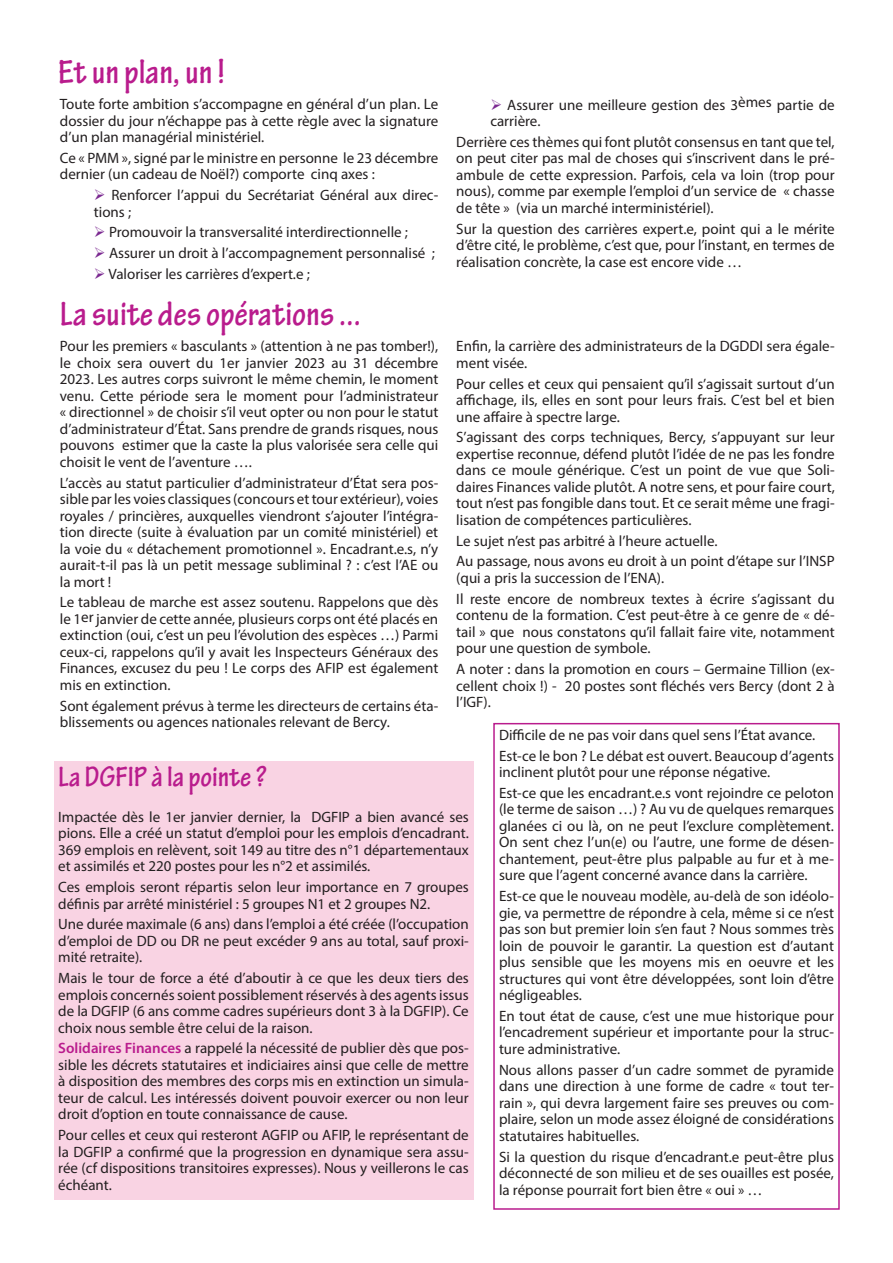
<style>
.page{position:relative;width:893px;height:1263px;background:#fff}
.page>*{position:absolute;margin:0;border:0;box-sizing:border-box;transform-origin:0 0}
.t1{font:700 condensed 36px "Tekton Pro";color:#b91c8d}
.t2{font:700 condensed 30px "Tekton Pro";color:#b91c8d}
.t3{font:15px/16.5px "Myriad Pro";color:#231f20;text-align:justify}
.s1{color:#7b2991}
.s2{font-weight:600;color:#b91c8d}
</style>
<div class="page">
<div style="left:54px;top:761px;width:419px;height:438px;background:#f9d3e3"></div>
<div style="left:493px;top:723px;width:347px;height:487px;border:2px solid #b91c8d"></div>
<p class="t1" style="left:58px;top:50px;width:168px">Et un plan, un !</p>
<p class="t3" style="left:60px;top:96px;width:380px">Toute forte ambition s’accompagne en général d’un plan. Le dossier du jour n’échappe pas à cette règle avec la signature d’un plan managérial ministériel.</p>
<p class="t3" style="left:60px;top:149px;width:380px">Ce « PMM », signé par le ministre en personne le 23 décembre dernier (un cadeau de Noël?) comporte cinq axes :</p>
<p class="t3" style="left:94px;top:187px;width:346px"><span class="s1">➢</span> Renforcer l’appui du Secrétariat Général aux direc&shy;tions ;</p>
<p class="t3" style="left:94px;top:224px;width:316px"><span class="s1">➢</span> Promouvoir la transversalité interdirectionnelle ;</p>
<p class="t3" style="left:94px;top:245px;width:342px"><span class="s1">➢</span> Assurer un droit à l’accompagnement personnalisé ;</p>
<p class="t3" style="left:94px;top:265px;width:217px"><span class="s1">➢</span> Valoriser les carrières d’expert.e ;</p>
<p class="t3" style="left:490px;top:96px;width:346px"><span class="s1">➢</span> Assurer une meilleure gestion des 3èmes partie de carrière.</p>
<p class="t3" style="left:456px;top:133px;width:380px">Derrière ces thèmes qui font plutôt consensus en tant que tel, on peut citer pas mal de choses qui s’inscrivent dans le pré&shy;ambule de cette expression. Parfois, cela va loin (trop pour nous), comme par exemple l’emploi d’un service de « chasse de tête » (via un marché interministériel).</p>
<p class="t3" style="left:456px;top:220px;width:380px">Sur la question des carrières expert.e, point qui a le mérite d’être cité, le problème, c’est que, pour l’instant, en termes de réalisation concrète, la case est encore vide …</p>
<p class="t1" style="left:60px;top:293px;width:303px">La suite des opérations ...</p>
<p class="t3" style="left:60px;top:338px;width:380px">Pour les premiers « basculants » (attention à ne pas tomber!), le choix sera ouvert du 1er janvier 2023 au 31 décembre 2023. Les autres corps suivront le même chemin, le moment venu. Cette période sera le moment pour l’administrateur « directionnel » de choisir s’il veut opter ou non pour le statut d’administrateur d’État. Sans prendre de grands risques, nous pouvons estimer que la caste la plus valorisée sera celle qui choisit le vent de l’aventure ….</p>
<p class="t3" style="left:60px;top:474px;width:380px">L’accès au statut particulier d’administrateur d’État sera pos&shy;sible par les voies classiques (concours et tour extérieur), voies royales / princières, auxquelles viendront s’ajouter l’intégra&shy;tion directe (suite à évaluation par un comité ministériel) et la voie du « détachement promotionnel ». Encadrant.e.s, n’y aurait-t-il pas là un petit message subliminal ? : c’est l’AE ou la mort !</p>
<p class="t3" style="left:60px;top:594px;width:380px">Le tableau de marche est assez soutenu. Rappelons que dès le 1er janvier de cette année, plusieurs corps ont été placés en extinction (oui, c’est un peu l’évolution des espèces …) Parmi ceux-ci, rappelons qu’il y avait les Inspecteurs Généraux des Finances, excusez du peu ! Le corps des AFIP est également mis en extinction.</p>
<p class="t3" style="left:60px;top:697px;width:380px">Sont également prévus à terme les directeurs de certains éta&shy;blissements ou agences nationales relevant de Bercy.</p>
<p class="t3" style="left:456px;top:338px;width:380px">Enfin, la carrière des administrateurs de la DGDDI sera égale&shy;ment visée.</p>
<p class="t3" style="left:456px;top:375px;width:380px">Pour celles et ceux qui pensaient qu’il s’agissait surtout d’un affichage, ils, elles en sont pour leurs frais. C’est bel et bien une affaire à spectre large.</p>
<p class="t3" style="left:456px;top:429px;width:380px">S’agissant des corps techniques, Bercy, s’appuyant sur leur expertise reconnue, défend plutôt l’idée de ne pas les fondre dans ce moule générique. C’est un point de vue que Soli&shy;daires Finances valide plutôt. A notre sens, et pour faire court, tout n’est pas fongible dans tout. Et ce serait même une fragi&shy;lisation de compétences particulières.</p>
<p class="t3" style="left:456px;top:532px;width:263px">Le sujet n’est pas arbitré à l’heure actuelle.</p>
<p class="t3" style="left:456px;top:553px;width:380px">Au passage, nous avons eu droit à un point d’étape sur l’INSP (qui a pris la succession de l’ENA).</p>
<p class="t3" style="left:456px;top:590px;width:380px">Il reste encore de nombreux textes à écrire s’agissant du contenu de la formation. C’est peut-être à ce genre de « dé&shy;tail » que nous constatons qu’il fallait faire vite, notamment pour une question de symbole.</p>
<p class="t3" style="left:456px;top:660px;width:380px">A noter : dans la promotion en cours – Germaine Tillion (ex&shy;cellent choix !) - 20 postes sont fléchés vers Bercy (dont 2 à l’IGF).</p>
<p class="t3" style="left:499px;top:726px;width:318px">Difficile de ne pas voir dans quel sens l’État avance.</p>
<p class="t3" style="left:499px;top:747px;width:336px">Est-ce le bon ? Le débat est ouvert. Beaucoup d’agents inclinent plutôt pour une réponse négative.</p>
<p class="t3" style="left:499px;top:784px;width:336px">Est-ce que les encadrant.e.s vont rejoindre ce peloton (le terme de saison …) ? Au vu de quelques remarques glanées ci ou là, on ne peut l’exclure complètement.<br>On sent chez l’un(e) ou l’autre, une forme de désen&shy;chantement, peut-être plus palpable au fur et à me&shy;sure que l’agent concerné avance dans la carrière.</p>
<p class="t3" style="left:499px;top:888px;width:336px">Est-ce que le nouveau modèle, au-delà de son idéolo&shy;gie, va permettre de répondre à cela, même si ce n’est pas son but premier loin s’en faut ? Nous sommes très loin de pouvoir le garantir. La question est d’autant plus sensible que les moyens mis en oeuvre et les structures qui vont être développées, sont loin d’être négligeables.</p>
<p class="t3" style="left:499px;top:1007px;width:336px">En tout état de cause, c’est une mue historique pour l’encadrement supérieur et importante pour la struc&shy;ture administrative.</p>
<p class="t3" style="left:499px;top:1061px;width:336px">Nous allons passer d’un cadre sommet de pyramide dans une direction à une forme de cadre « tout ter&shy;rain », qui devra largement faire ses preuves ou com&shy;plaire, selon un mode assez éloigné de considérations statutaires habituelles.</p>
<p class="t3" style="left:499px;top:1148px;width:336px">Si la question du risque d’encadrant.e peut-être plus déconnecté de son milieu et de ses ouailles est posée, la réponse pourrait fort bien être « oui » …</p>
<p class="t2" style="left:58px;top:759px;width:210px">La DGFIP à la pointe ?</p>
<p class="t3" style="left:58px;top:808px;width:412px">Impactée dès le 1er janvier dernier, la DGFIP a bien avancé ses pions. Elle a créé un statut d’emploi pour les emplois d’encadrant.<br>369 emplois en relèvent, soit 149 au titre des n°1 départementaux et assimilés et 220 postes pour les n°2 et assimilés.</p>
<p class="t3" style="left:58px;top:878px;width:412px">Ces emplois seront répartis selon leur importance en 7 groupes définis par arrêté ministériel : 5 groupes N1 et 2 groupes N2.</p>
<p class="t3" style="left:58px;top:916px;width:412px">Une durée maximale (6 ans) dans l’emploi a été créée (l’occupation d’emploi de DD ou DR ne peut excéder 9 ans au total, sauf proxi&shy;mité retraite).</p>
<p class="t3" style="left:58px;top:969px;width:412px">Mais le tour de force a été d’aboutir à ce que les deux tiers des emplois concernés soient possiblement réservés à des agents issus de la DGFIP (6 ans comme cadres supérieurs dont 3 à la DGFIP). Ce choix nous semble être celui de la raison.</p>
<p class="t3" style="left:58px;top:1040px;width:412px"><span class="s2">Solidaires Finances</span> a rappelé la nécessité de publier dès que pos&shy;sible les décrets statutaires et indiciaires ainsi que celle de mettre à disposition des membres des corps mis en extinction un simula&shy;teur de calcul. Les intéressés doivent pouvoir exercer ou non leur droit d’option en toute connaissance de cause.</p>
<p class="t3" style="left:58px;top:1126px;width:412px">Pour celles et ceux qui resteront AGFIP ou AFIP, le représentant de la DGFIP a confirmé que la progression en dynamique sera assu&shy;rée (cf dispositions transitoires expresses). Nous y veillerons le cas échéant.</p>
</div>
